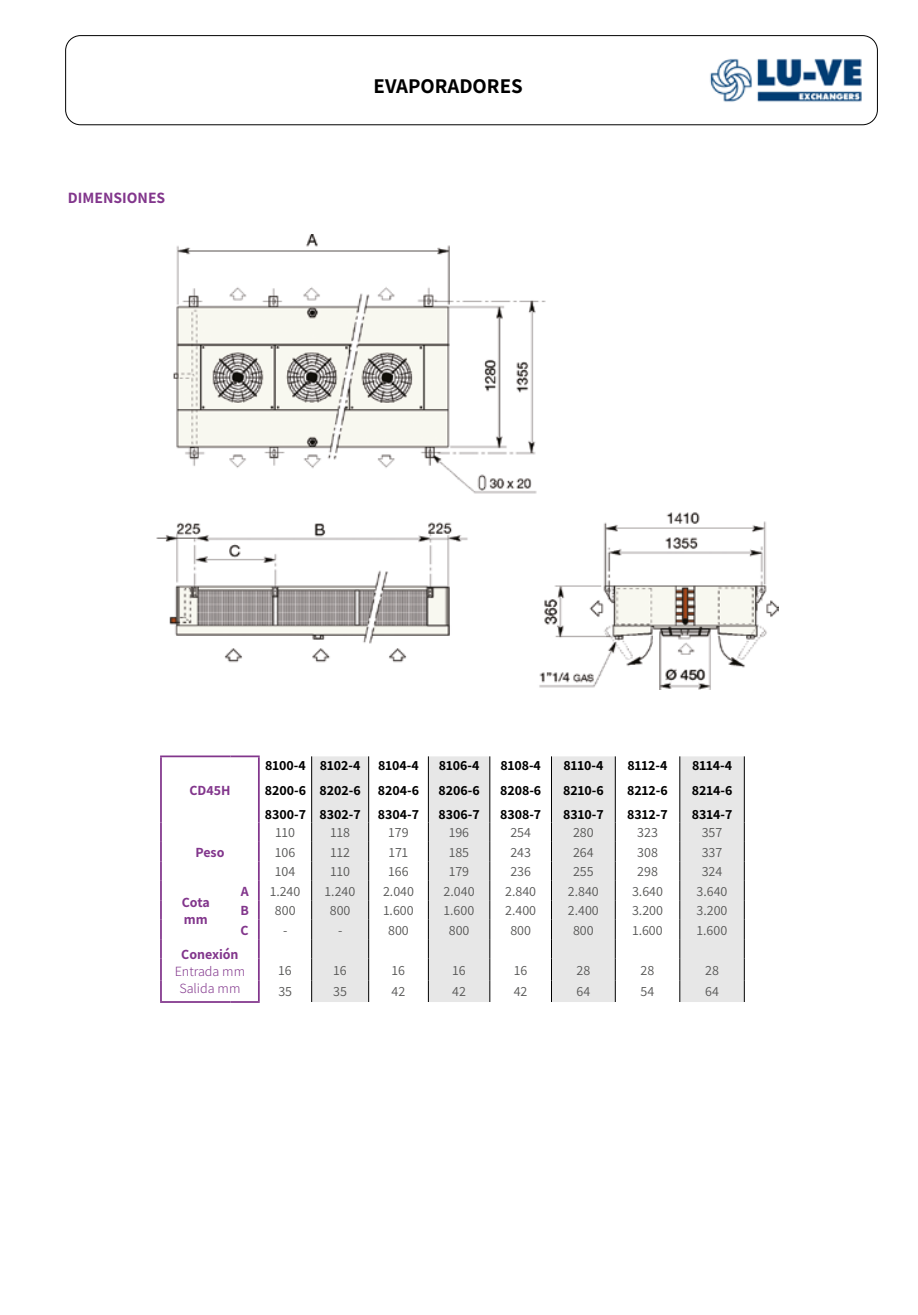
<style>
.page{position:relative;width:918px;height:1315px;background:#fff}
.page>*{position:absolute;margin:0;border:0;box-sizing:border-box;transform-origin:0 0}
.t1{font:700 21px "Assistant";color:#000}
.t2{font:700 15.75px "Assistant";color:#82368c}
.t3{font:14px "Assistant";color:#575756}
.t4{font:700 14px/24.5px "Assistant";color:#000;text-align:justify}
.t5{font:700 14px/16.8px "Assistant";color:#82368c}
.t6{font:300 14px/16.8px "Assistant";color:#82368c;text-align:center}
</style>
<div class="page">
<div style="left:65px;top:35px;width:813px;height:90px;border:1px solid #000;border-radius:15px"></div>
<img style="left:156px;top:234px;width:623px;height:456px">
<img style="left:710px;top:58px;width:152px;height:44px">
<div style="left:680px;top:756px;width:64px;height:246px;background:#e7e7e7"></div>
<hr style="left:160px;top:755px;width:70px;height:2px;background:#82368c">
<hr style="left:230px;top:755px;width:30px;height:2px;background:#82368c">
<hr style="left:160px;top:1001px;width:70px;height:2px;background:#82368c">
<hr style="left:230px;top:1001px;width:30px;height:2px;background:#82368c">
<svg style="left:160px;top:756px;width:520px;height:246px"></svg>
<svg style="left:744px;top:822px;width:1px;height:180px"></svg>
<hr style="left:311px;top:756px;width:1px;height:66px;background:#000">
<hr style="left:368px;top:756px;width:1px;height:66px;background:#000">
<hr style="left:428px;top:756px;width:1px;height:66px;background:#000">
<hr style="left:489px;top:756px;width:1px;height:66px;background:#000">
<hr style="left:551px;top:756px;width:1px;height:66px;background:#000">
<hr style="left:615px;top:756px;width:1px;height:66px;background:#000">
<hr style="left:679px;top:756px;width:1px;height:66px;background:#000">
<hr style="left:744px;top:756px;width:1px;height:66px;background:#000">
<p class="t2" style="left:68px;top:186px;width:99px">DIMENSIONES</p>
<h1 class="t1" style="left:373px;top:71px;width:151px">EVAPORADORES</h1>
<p class="t5" style="left:189px;top:781px;width:42px">CD45H</p>
<p class="t5" style="left:195px;top:843px;width:31px">Peso</p>
<p class="t5" style="left:182px;top:893px;width:29px">Cota mm</p>
<p class="t4" style="left:265px;top:752px;width:43px">8100-4<br>8200-6<br>8300-7</p>
<p class="t4" style="left:319px;top:752px;width:43px">8102-4<br>8202-6<br>8302-7</p>
<p class="t4" style="left:378px;top:752px;width:43px">8104-4<br>8204-6<br>8304-7</p>
<p class="t4" style="left:438px;top:752px;width:43px">8106-4<br>8206-6<br>8306-7</p>
<p class="t4" style="left:500px;top:752px;width:43px">8108-4<br>8208-6<br>8308-7</p>
<p class="t4" style="left:563px;top:752px;width:42px">8110-4<br>8210-6<br>8310-7</p>
<p class="t4" style="left:627px;top:752px;width:42px">8112-4<br>8212-6<br>8312-7</p>
<p class="t4" style="left:692px;top:752px;width:42px">8114-4<br>8214-6<br>8314-7</p>
<p class="t3" style="left:275px;top:823px;width:21px">110</p>
<p class="t3" style="left:330px;top:823px;width:21px">118</p>
<p class="t3" style="left:388px;top:823px;width:22px">179</p>
<p class="t3" style="left:449px;top:823px;width:22px">196</p>
<p class="t3" style="left:510px;top:823px;width:22px">254</p>
<p class="t3" style="left:573px;top:823px;width:22px">280</p>
<p class="t3" style="left:637px;top:823px;width:22px">323</p>
<p class="t3" style="left:702px;top:823px;width:22px">357</p>
<p class="t3" style="left:275px;top:842px;width:22px">106</p>
<p class="t3" style="left:330px;top:842px;width:21px">112</p>
<p class="t3" style="left:389px;top:842px;width:21px">171</p>
<p class="t3" style="left:449px;top:842px;width:22px">185</p>
<p class="t3" style="left:510px;top:842px;width:22px">243</p>
<p class="t3" style="left:573px;top:842px;width:22px">264</p>
<p class="t3" style="left:637px;top:842px;width:22px">308</p>
<p class="t3" style="left:702px;top:842px;width:22px">337</p>
<p class="t3" style="left:275px;top:862px;width:22px">104</p>
<p class="t3" style="left:330px;top:862px;width:21px">110</p>
<p class="t3" style="left:388px;top:862px;width:22px">166</p>
<p class="t3" style="left:449px;top:862px;width:22px">179</p>
<p class="t3" style="left:510px;top:862px;width:22px">236</p>
<p class="t3" style="left:573px;top:862px;width:22px">255</p>
<p class="t3" style="left:637px;top:862px;width:22px">298</p>
<p class="t3" style="left:702px;top:862px;width:22px">324</p>
<p class="t5" style="left:241px;top:882px;width:9px">A</p>
<p class="t3" style="left:270px;top:881px;width:32px">1.240</p>
<p class="t3" style="left:325px;top:881px;width:32px">1.240</p>
<p class="t3" style="left:383px;top:881px;width:32px">2.040</p>
<p class="t3" style="left:443px;top:881px;width:32px">2.040</p>
<p class="t3" style="left:505px;top:881px;width:32px">2.840</p>
<p class="t3" style="left:568px;top:881px;width:32px">2.840</p>
<p class="t3" style="left:632px;top:881px;width:32px">3.640</p>
<p class="t3" style="left:696px;top:881px;width:32px">3.640</p>
<p class="t5" style="left:240px;top:901px;width:10px">B</p>
<p class="t3" style="left:275px;top:901px;width:22px">800</p>
<p class="t3" style="left:330px;top:901px;width:22px">800</p>
<p class="t3" style="left:383px;top:901px;width:32px">1.600</p>
<p class="t3" style="left:444px;top:901px;width:32px">1.600</p>
<p class="t3" style="left:505px;top:901px;width:32px">2.400</p>
<p class="t3" style="left:568px;top:901px;width:32px">2.400</p>
<p class="t3" style="left:632px;top:901px;width:32px">3.200</p>
<p class="t3" style="left:696px;top:901px;width:32px">3.200</p>
<p class="t5" style="left:241px;top:921px;width:10px">C</p>
<p class="t3" style="left:283px;top:920px;width:6px">-</p>
<p class="t3" style="left:338px;top:920px;width:6px">-</p>
<p class="t3" style="left:388px;top:920px;width:22px">800</p>
<p class="t3" style="left:449px;top:920px;width:22px">800</p>
<p class="t3" style="left:510px;top:920px;width:22px">800</p>
<p class="t3" style="left:573px;top:920px;width:22px">800</p>
<p class="t3" style="left:632px;top:920px;width:32px">1.600</p>
<p class="t3" style="left:697px;top:920px;width:32px">1.600</p>
<p class="t5" style="left:181px;top:945px;width:59px">Conexión</p>
<p class="t6" style="left:175px;top:962px;width:72px">Entrada mm<br>Salida mm</p>
<p class="t3" style="left:279px;top:960px;width:15px">16</p>
<p class="t3" style="left:333px;top:960px;width:15px">16</p>
<p class="t3" style="left:392px;top:960px;width:15px">16</p>
<p class="t3" style="left:452px;top:960px;width:15px">16</p>
<p class="t3" style="left:514px;top:960px;width:15px">16</p>
<p class="t3" style="left:576px;top:960px;width:15px">28</p>
<p class="t3" style="left:640px;top:960px;width:15px">28</p>
<p class="t3" style="left:705px;top:960px;width:15px">28</p>
<p class="t3" style="left:278px;top:982px;width:15px">35</p>
<p class="t3" style="left:333px;top:982px;width:15px">35</p>
<p class="t3" style="left:392px;top:982px;width:15px">42</p>
<p class="t3" style="left:452px;top:982px;width:15px">42</p>
<p class="t3" style="left:514px;top:982px;width:15px">42</p>
<p class="t3" style="left:576px;top:982px;width:15px">64</p>
<p class="t3" style="left:640px;top:982px;width:15px">54</p>
<p class="t3" style="left:705px;top:982px;width:15px">64</p>
</div>
